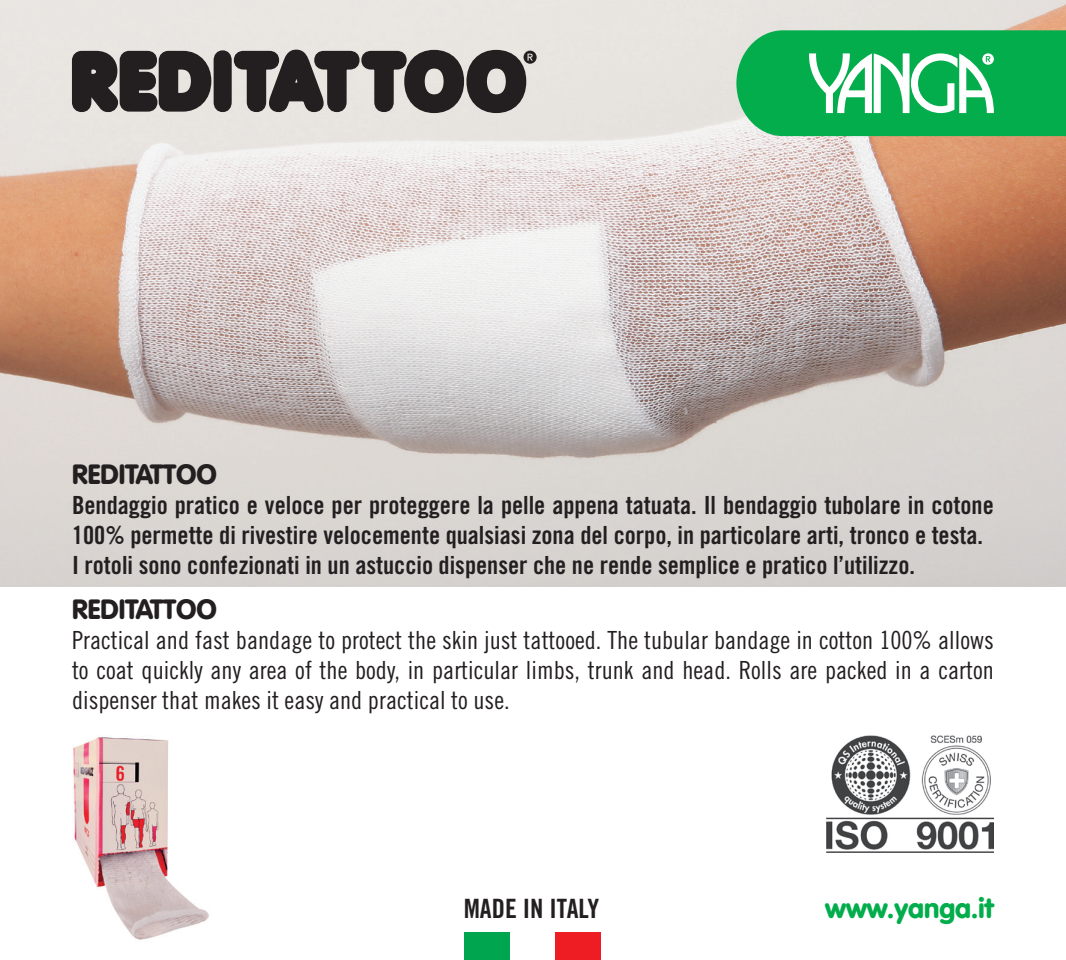
<style>
.page{position:relative;width:1066px;height:960px;background:#fff}
.page>*{position:absolute;margin:0;border:0;box-sizing:border-box;transform-origin:0 0}
.t1{font:900 27.5px "VAG Rounded";color:#231f20}
.t2{font:900 27.5px "VAG Rounded";color:#03ad4c}
.t3{font:26.5px "Trade Gothic Bold Cond Twenty";color:#231f20}
.t4{font:25px/30px "Trade Gothic Bold Cond Twenty";color:#231f20}
.t5{font:25px/30px "Trade Gothic Cond Eighteen";color:#231f20;text-align:justify}
</style>
<div class="page">
<img style="left:0;top:0;width:1065px;height:586px">
<svg style="left:736px;top:30px;width:329px;height:106px;background:#2cb969"></svg>
<img style="left:826px;top:736px;width:167px;height:116px">
<div style="left:464px;top:932px;width:46px;height:28px;background:#00a54f"></div>
<div style="left:555px;top:932px;width:45px;height:28px;background:#ee1d23"></div>
<svg style="left:68px;top:46px;width:468px;height:72px;background:#706c6b"></svg>
<img style="left:73px;top:737px;width:136px;height:203px">
<p class="t1" style="left:72px;top:457px;width:146px">REDITATTOO</p>
<p class="t4" style="left:72px;top:489px;width:923px">Bendaggio pratico e veloce per proteggere la pelle appena tatuata. Il bendaggio tubolare in cotone<br>100% permette di rivestire velocemente qualsiasi zona del corpo, in particolare arti, tronco e testa.<br>I rotoli sono confezionati in un astuccio dispenser che ne rende semplice e pratico l’utilizzo.</p>
<p class="t1" style="left:72px;top:592px;width:146px">REDITATTOO</p>
<p class="t5" style="left:72px;top:624px;width:923px">Practical and fast bandage to protect the skin just tattooed. The tubular bandage in cotton 100% allows to coat quickly any area of the body, in particular limbs, trunk and head. Rolls are packed in a carton dispenser that makes it easy and practical to use.</p>
<p class="t3" style="left:463px;top:893px;width:137px">MADE IN ITALY</p>
<p class="t2" style="left:825px;top:892px;width:170px">www.yanga.it</p>
</div>
